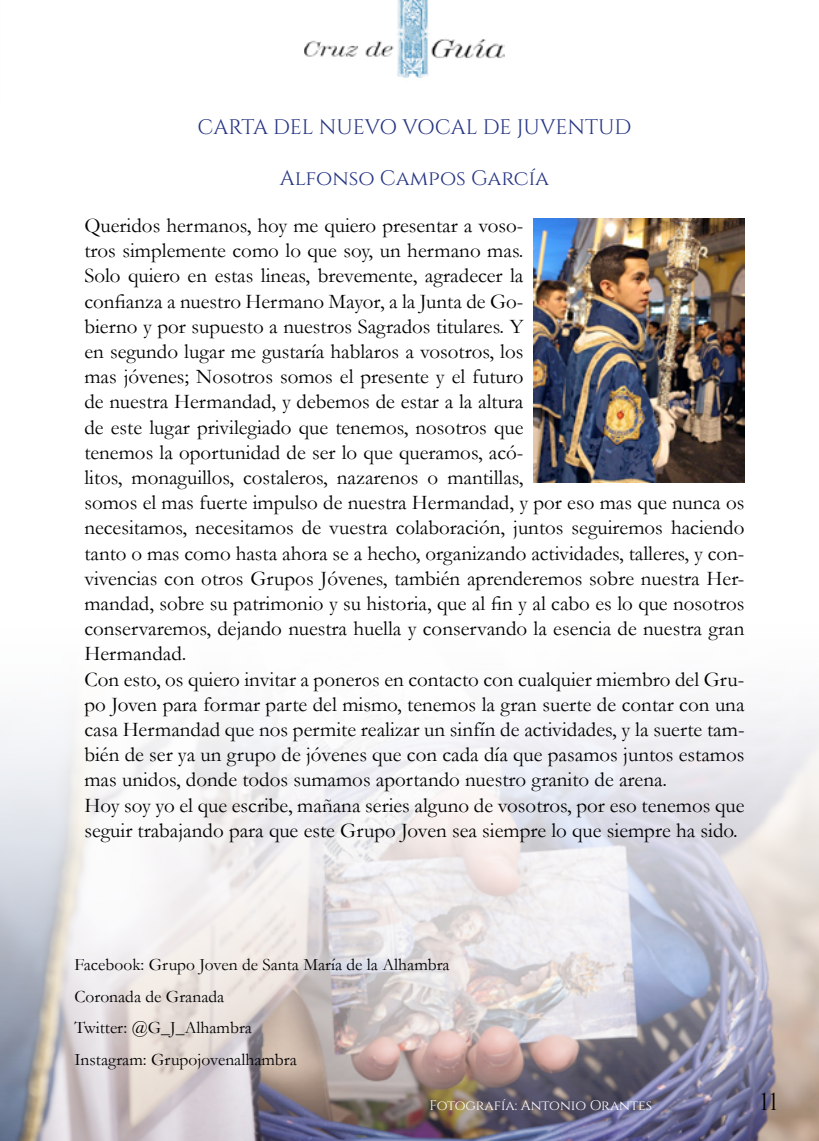
<style>
.page{position:relative;width:819px;height:1141px;background:#fff}
.page>*{position:absolute;margin:0;border:0;box-sizing:border-box;transform-origin:0 0}
.t1{font:24.5px "Cinzel";color:#000}
.t2{font:21px/25.2px "Garamond";color:#000}
.t3{font:21px "Cinzel";color:#273583}
.t4{font:17.5px/31.5px "Garamond";color:#000}
.t5{font:14px "Cinzel";color:#fff}
</style>
<div class="page">
<img style="left:0;top:218px;width:818px;height:923px">
<img style="left:533px;top:218px;width:211px;height:264px">
<p class="t3" style="left:197px;top:115px;width:435px">CARTA DEL NUEVO VOCAL DE JUVENTUD</p>
<p class="t3" style="left:280px;top:166px;width:271px">Alfonso Campos García</p>
<p class="t2" style="left:84px;top:215px;width:661px">Queridos hermanos, hoy me quiero presentar a voso-<br>tros simplemente como lo que soy, un hermano mas.<br>Solo quiero en estas lineas, brevemente, agradecer la<br>con昀椀anza a nuestro Hermano Mayor, a la Junta de Go-<br>bierno y por supuesto a nuestros Sagrados titulares. Y<br>en segundo lugar me gustaría hablaros a vosotros, los<br>mas jóvenes; Nosotros somos el presente y el futuro<br>de nuestra Hermandad, y debemos de estar a la altura<br>de este lugar privilegiado que tenemos, nosotros que<br>tenemos la oportunidad de ser lo que queramos, acó-<br>litos, monaguillos, costaleros, nazarenos o mantillas,<br>somos el mas fuerte impulso de nuestra Hermandad, y por eso mas que nunca os necesitamos, necesitamos de vuestra colaboración, juntos seguiremos haciendo tanto o mas como hasta ahora se a hecho, organizando actividades, talleres, y con&shy;vivencias con otros Grupos Jóvenes, también aprenderemos sobre nuestra Her&shy;mandad, sobre su patrimonio y su historia, que al 昀椀n y al cabo es lo que nosotros conservaremos, dejando nuestra huella y conservando la esencia de nuestra gran Hermandad.<br>Con esto, os quiero invitar a poneros en contacto con cualquier miembro del Gru&shy;po Joven para formar parte del mismo, tenemos la gran suerte de contar con una casa Hermandad que nos permite realizar un sinfín de actividades, y la suerte tam&shy;bién de ser ya un grupo de jóvenes que con cada día que pasamos juntos estamos mas unidos, donde todos sumamos aportando nuestro granito de arena.<br>Hoy soy yo el que escribe, mañana series alguno de vosotros, por eso tenemos que seguir trabajando para que este Grupo Joven sea siempre lo que siempre ha sido.</p>
<p class="t4" style="left:74px;top:951px;width:377px">Facebook: Grupo Joven de Santa María de la Alhambra<br>Coronada de Granada<br>Twitter: @G_J_Alhambra<br>Instagram: Grupojovenalhambra</p>
<p class="t5" style="left:429px;top:1097px;width:224px">Fotografía: Antonio Orantes</p>
<p class="t1" style="left:760px;top:1087px;width:19px">11</p>
</div>
